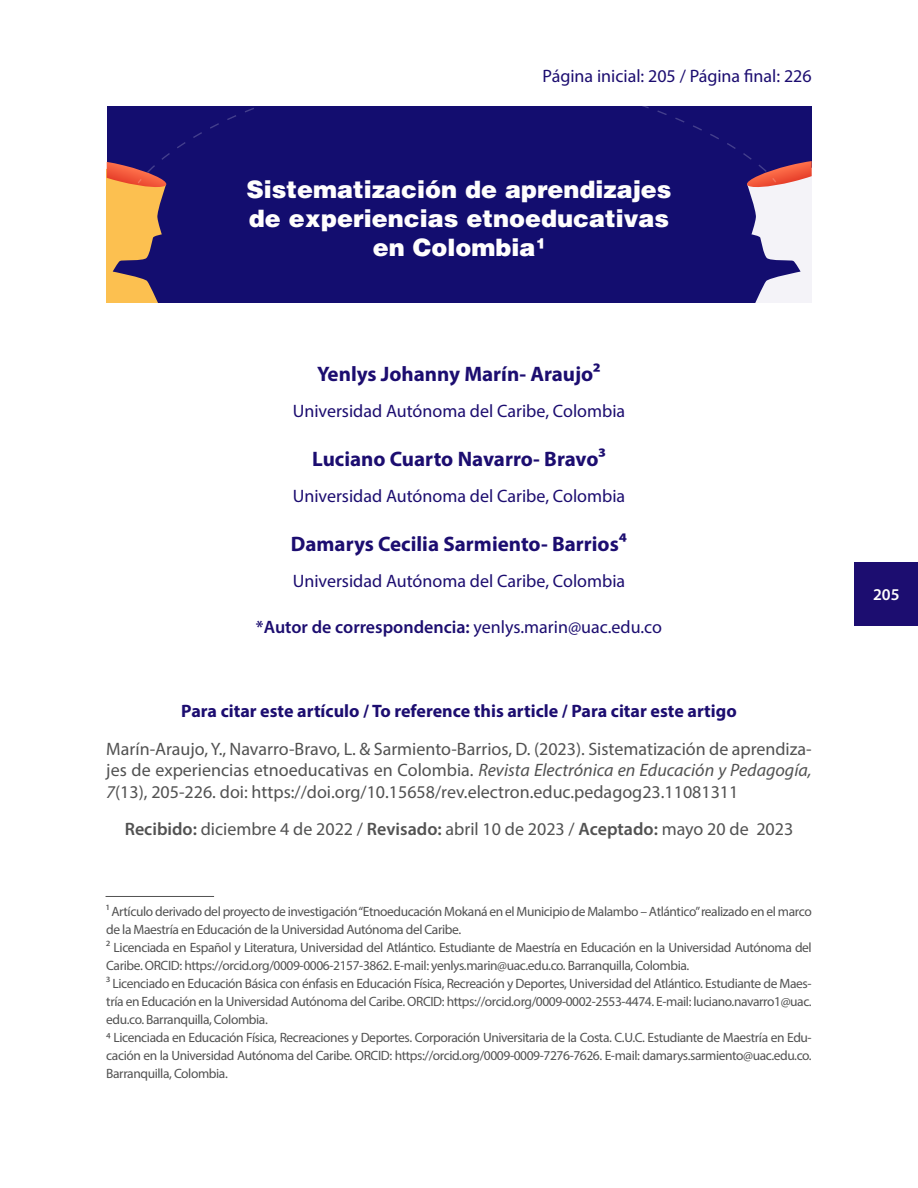
<style>
.page{position:relative;width:918px;height:1188px;background:#fff}
.page>*{position:absolute;margin:0;border:0;box-sizing:border-box;transform-origin:0 0}
.t1{font:900 24px/28.8px "Helvetica LT Std";color:#fffefd;text-align:center}
.t2{font:700 21px "Myriad Pro";color:#1c0d70}
.t3{font:18px/21.6px "Myriad Pro";color:#525252;text-align:justify}
.t4{font:18px "Myriad Pro";color:#1c0d70}
.t5{font:700 18px "Myriad Pro";color:#1c0d70}
.t6{font:600 18px "Myriad Pro";color:#1c0d70}
.t7{font:600 16.5px "Myriad Pro";color:#fffefd}
.t8{font:13.5px/18px "Myriad Pro";letter-spacing:-.03em;color:#525252}
.s1{font-weight:400}
.s2{font-style:italic}
.s3{font-weight:600}
</style>
<div class="page">
<div style="left:107px;top:106px;width:705px;height:196px;background:#130d6f"></div>
<svg style="left:107px;top:162px;width:60px;height:140px"></svg>
<svg style="left:146px;top:106px;width:606px;height:71px"></svg>
<svg style="left:746px;top:161px;width:66px;height:141px"></svg>
<div style="left:855px;top:562px;width:63px;height:64px;background:#1c0d70"></div>
<hr style="left:106px;top:896px;width:108px;height:1px;background:#525252">
<h3 class="t4" style="left:543px;top:65px;width:271px">Página inicial: 205 / Página final: 226</h3>
<h1 class="t1" style="left:247px;top:174px;width:426px">Sistematización de aprendizajes de experiencias etnoeducativas en Colombia¹</h1>
<h2 class="t2" style="left:317px;top:360px;width:285px">Yenlys Johanny Marín- Araujo2</h2>
<h3 class="t4" style="left:293px;top:400px;width:334px">Universidad Autónoma del Caribe, Colombia</h3>
<h2 class="t2" style="left:312px;top:445px;width:295px">Luciano Cuarto Navarro- Bravo3</h2>
<h3 class="t4" style="left:293px;top:485px;width:334px">Universidad Autónoma del Caribe, Colombia</h3>
<h2 class="t2" style="left:291px;top:530px;width:338px">Damarys Cecilia Sarmiento- Barrios4</h2>
<h3 class="t4" style="left:293px;top:570px;width:334px">Universidad Autónoma del Caribe, Colombia</h3>
<h3 class="t6" style="left:256px;top:615px;width:408px">*Autor de correspondencia: <span class="s1">yenlys.marin@uac.edu.co</span></h3>
<h3 class="t5" style="left:181px;top:699px;width:557px">Para citar este artículo / To reference this article / Para citar este artigo</h3>
<p class="t3" style="left:106px;top:738px;width:707px">Marín-Araujo, Y., Navarro-Bravo, L. &amp; Sarmiento-Barrios, D. (2023). Sistematización de aprendiza&shy;jes de experiencias etnoeducativas en Colombia. <span class="s2">Revista Electrónica en Educación y Pedagogía, 7</span>(13), 205-226. doi: https://doi.org/10.15658/rev.electron.educ.pedagog23.11081311</p>
<h3 class="t3" style="left:125px;top:818px;width:670px"><span class="s3">Recibido:</span> diciembre 4 de 2022 / <span class="s3">Revisado:</span> abril 10 de 2023 / <span class="s3">Aceptado:</span> mayo 20 de 2023</h3>
<p class="t8" style="left:106px;top:902px;width:707px">1 Artículo derivado del proyecto de investigación “Etnoeducación Mokaná en el Municipio de Malambo – Atlántico” realizado en el marco de la Maestría en Educación de la Universidad Autónoma del Caribe.<br>2 Licenciada en Español y Literatura, Universidad del Atlántico. Estudiante de Maestría en Educación en la Universidad Autónoma del Caribe. ORCID: https://orcid.org/0009-0006-2157-3862. E-mail: yenlys.marin@uac.edu.co. Barranquilla, Colombia.<br>3 Licenciado en Educación Básica con énfasis en Educación Física, Recreación y Deportes, Universidad del Atlántico. Estudiante de Maes&shy;tría en Educación en la Universidad Autónoma del Caribe. ORCID: https://orcid.org/0009-0002-2553-4474. E-mail: luciano.navarro1@uac. edu.co. Barranquilla, Colombia.<br>4 Licenciada en Educación Física, Recreaciones y Deportes. Corporación Universitaria de la Costa. C.U.C. Estudiante de Maestría en Edu&shy;cación en la Universidad Autónoma del Caribe. ORCID: https://orcid.org/0009-0009-7276-7626. E-mail: damarys.sarmiento@uac.edu.co.<br>Barranquilla, Colombia.</p>
<p class="t7" style="left:873px;top:584px;width:28px">205</p>
</div>
